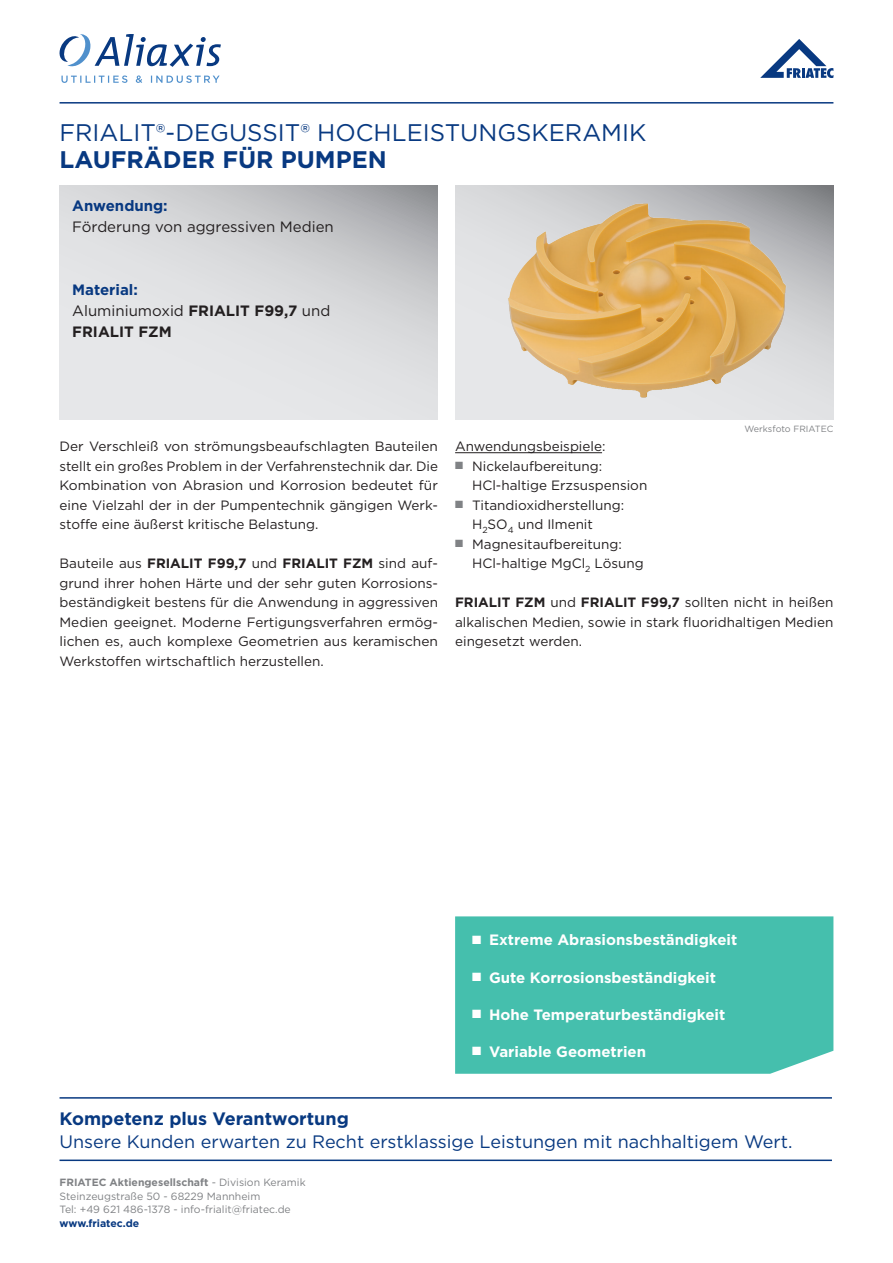
<style>
.page{position:relative;width:893px;height:1263px;background:#fff}
.page>*{position:absolute;margin:0;border:0;box-sizing:border-box;transform-origin:0 0}
.t1{font:24px "Gotham";color:#083981}
.t2{font:700 24px "Gotham";color:#083981}
.t3{font:18px "Gotham";color:#083981}
.t4{font:700 18px "Gotham";color:#083981}
.t5{font:700 15px "Gotham";color:#fff}
.t6{font:700 15px/21px "Gotham";color:#231f20}
.t7{font:15px "Gotham";color:#231f20}
.t8{font:700 15px "Gotham";color:#083981}
.t9{font:13.5px/19.5px "Gotham";color:#231f20;text-align:justify}
.t10{font:10.5px/13.5px "Gotham";color:#808285}
.t11{font:700 10.5px "Gotham";color:#083981}
.t12{font:9px "Gotham";color:#808285}
.s1{color:#083981}
.s2{font-weight:400}
.s3{font-weight:700}
</style>
<div class="page">
<hr style="left:60px;top:1097px;width:772px;height:2px;background:#083981">
<hr style="left:60px;top:1159px;width:772px;height:2px;background:#083981">
<div style="left:455px;top:916px;width:378px;height:158px;background:#45bfad"></div>
<hr style="left:455px;top:452px;width:147px;height:1px;background:#231f20">
<svg style="left:60px;top:186px;width:378px;height:234px;background:#d8d9db"></svg>
<svg style="left:455px;top:186px;width:379px;height:233px;background:#d1d2d5"></svg>
<img style="left:470px;top:186px;width:351px;height:233px">
<hr style="left:60px;top:102px;width:773px;height:2px;background:#083981">
<svg style="left:60px;top:34px;width:161px;height:33px"></svg>
<svg style="left:61px;top:75px;width:66px;height:8px"></svg>
<svg style="left:136px;top:75px;width:6px;height:8px"></svg>
<svg style="left:151px;top:75px;width:69px;height:8px"></svg>
<svg style="left:760px;top:39px;width:74px;height:39px"></svg>
<svg style="left:472px;top:935px;width:9px;height:9px"></svg>
<svg style="left:472px;top:972px;width:9px;height:9px"></svg>
<svg style="left:472px;top:1010px;width:9px;height:8px"></svg>
<svg style="left:472px;top:1047px;width:9px;height:8px"></svg>
<h1 class="t1" style="left:60px;top:117px;width:588px">FRIALIT®-DEGUSSIT® HOCHLEISTUNGSKERAMIK</h1>
<h1 class="t2" style="left:60px;top:143px;width:329px">LAUFRÄDER FÜR PUMPEN</h1>
<p class="t8" style="left:72px;top:195px;width:97px">Anwendung:</p>
<p class="t7" style="left:72px;top:217px;width:263px">Förderung von aggressiven Medien</p>
<p class="t6" style="left:72px;top:279px;width:259px"><span class="s1">Material:<br></span><span class="s2">Aluminiumoxid</span> FRIALIT F99,7 <span class="s2">und<br></span>FRIALIT FZM</p>
<p class="t9" style="left:60px;top:437px;width:380px">Der Verschleiß von strömungsbeaufschlagten Bauteilen stellt ein großes Problem in der Verfahrenstechnik dar. Die Kombination von Abrasion und Korrosion bedeutet für eine Vielzahl der in der Pumpentechnik gängigen Werk&shy;stoffe eine äußerst kritische Belastung.</p>
<p class="t9" style="left:60px;top:553px;width:380px">Bauteile aus <span class="s3">FRIALIT F99,7</span> und <span class="s3">FRIALIT FZM</span> sind auf&shy;grund ihrer hohen Härte und der sehr guten Korrosions&shy;beständigkeit bestens für die Anwendung in aggressiven Medien geeignet. Moderne Fertigungsverfahren ermög&shy;lichen es, auch komplexe Geometrien aus keramischen Werkstoffen wirtschaftlich herzustellen.</p>
<p class="t12" style="left:744px;top:423px;width:90px">Werksfoto FRIATEC</p>
<p class="t9" style="left:472px;top:437px;width:177px;text-align:left;text-indent:-17px">Anwendungsbeispiele:<br>Nickelaufbereitung:<br>HCl-haltige Erzsuspension<br>Titandioxidherstellung:<br>H<sub>2</sub>SO<sub>4</sub> und Ilmenit<br>Magnesitaufbereitung:<br>HCl-haltige MgCl<sub>2</sub> Lösung</p>
<p class="t9" style="left:455px;top:593px;width:380px"><span class="s3">FRIALIT FZM</span> und <span class="s3">FRIALIT F99,7</span> sollten nicht in heißen alkalischen Medien, sowie in stark fluoridhaltigen Medien eingesetzt werden.</p>
<p class="t5" style="left:489px;top:930px;width:250px">Extreme Abrasionsbeständigkeit</p>
<p class="t5" style="left:489px;top:967px;width:228px">Gute Korrosionsbeständigkeit</p>
<p class="t5" style="left:489px;top:1004px;width:238px">Hohe Temperaturbeständigkeit</p>
<p class="t5" style="left:489px;top:1041px;width:159px">Variable Geometrien</p>
<h2 class="t4" style="left:60px;top:1107px;width:291px">Kompetenz plus Verantwortung</h2>
<h2 class="t3" style="left:60px;top:1130px;width:734px">Unsere Kunden erwarten zu Recht erstklassige Leistungen mit nachhaltigem Wert.</h2>
<p class="t10" style="left:60px;top:1176px;width:248px"><span class="s3">FRIATEC Aktiengesellschaft</span> - Division Keramik<br>Steinzeugstraße 50 - 68229 Mannheim<br>Tel: +49 621 486-1378 - info-frialit@friatec.de</p>
<p class="t11" style="left:60px;top:1216px;width:81px">www.friatec.de</p>
</div>
